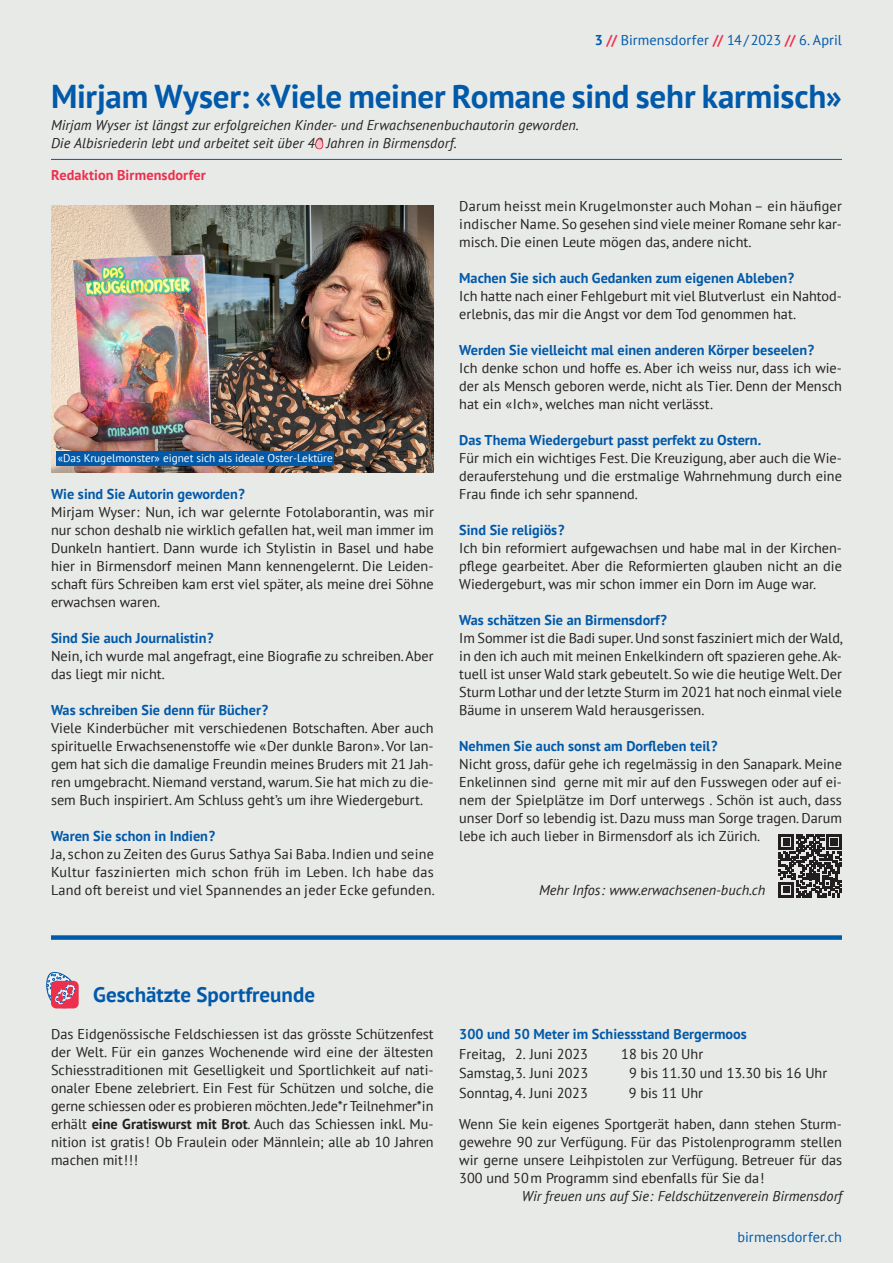
<style>
.page{position:relative;width:893px;height:1263px;background:#e8eae8}
.page>*{position:absolute;margin:0;border:0;box-sizing:border-box;transform-origin:0 0}
.t1{font:700 33px "PT Sans";letter-spacing:-.005em;color:#0159a9}
.t2{font:700 21px "PT Sans";color:#0159a9}
.t3{font:14.25px/18px "PT Sans";color:#231f20;text-align:justify}
.t4{font:700 14.25px "PT Sans";color:#0159a9}
.t5{font:italic 14.25px/18px "PT Sans";color:#231f20}
.t6{font:14.25px "PT Sans";letter-spacing:.005em;color:#0159a9}
.t7{font:700 14.25px "PT Sans";letter-spacing:.01em;color:#ee2f4c}
.t8{font:11.25px "PT Sans";color:#fff}
.s1{font-weight:700}
.s2{font-weight:700;color:#ee2f4c}
</style>
<div class="page">
<svg style="left:46px;top:971px;width:33px;height:38px"></svg>
<hr style="left:51px;top:159px;width:791px;height:1px;background:#0159a9">
<img style="left:51px;top:205px;width:383px;height:267px">
<div style="left:57px;top:451px;width:277px;height:15px;background:#0159a9"></div>
<div style="left:51px;top:935px;width:791px;height:5px;background:#0159a9"></div>
<svg style="left:315px;top:139px;width:8px;height:11px"></svg>
<svg style="left:779px;top:834px;width:62px;height:63px"></svg>
<p class="t6" style="left:595px;top:31px;width:249px"><span class="s1">3</span> <span class="s2">//</span> Birmensdorfer <span class="s2">//</span> 14/2023 <span class="s2">//</span> 6. April</p>
<h1 class="t1" style="left:51px;top:75px;width:792px">Mirjam Wyser: «Viele meiner Romane sind sehr karmisch»</h1>
<p class="t5" style="left:51px;top:116px;width:529px">Mirjam Wyser ist längst zur erfolgreichen Kinder- und Erwachsenenbuchautorin geworden.<br>Die Albisriederin lebt und arbeitet seit über 40 Jahren in Birmensdorf.</p>
<p class="t7" style="left:51px;top:166px;width:156px">Redaktion Birmensdorfer</p>
<p class="t8" style="left:58px;top:451px;width:276px">«Das Krugelmonster» eignet sich als ideale Oster-Lektü re</p>
<p class="t4" style="left:51px;top:485px;width:196px">Wie sind Sie Autorin geworden?</p>
<p class="t3" style="left:51px;top:503px;width:384px">Mirjam Wyser: Nun, ich war gelernte Fotolaborantin, was mir nur schon deshalb nie wirklich gefallen hat, weil man immer im Dunkeln hantiert. Dann wurde ich Stylistin in Basel und habe hier in Birmensdorf meinen Mann kennengelernt. Die Leiden&shy;schaft fürs Schreiben kam erst viel später, als meine drei Söhne erwachsen waren.</p>
<p class="t4" style="left:51px;top:629px;width:164px">Sind Sie auch Journalistin?</p>
<p class="t3" style="left:51px;top:647px;width:384px">Nein, ich wurde mal angefragt, eine Biografie zu schreiben. Aber das liegt mir nicht.</p>
<p class="t4" style="left:51px;top:701px;width:219px">Was schreiben Sie denn für Bücher?</p>
<p class="t3" style="left:51px;top:719px;width:384px">Viele Kinderbücher mit verschiedenen Botschaften. Aber auch spirituelle Erwachsenenstoffe wie «Der dunkle Baron». Vor lan&shy;gem hat sich die damalige Freundin meines Bruders mit 21 Jah&shy;ren umgebracht. Niemand verstand, warum. Sie hat mich zu die&shy;sem Buch inspiriert. Am Schluss geht’s um ihre Wiedergeburt.</p>
<p class="t4" style="left:51px;top:827px;width:166px">Waren Sie schon in Indien?</p>
<p class="t3" style="left:51px;top:845px;width:385px">Ja, schon zu Zeiten des Gurus Sathya Sai Baba. Indien und seine Kultur faszinierten mich schon früh im Leben. Ich habe das Land oft bereist und viel Spannendes an jeder Ecke gefunden.</p>
<p class="t3" style="left:459px;top:197px;width:384px">Darum heisst mein Krugelmonster auch Mohan – ein häufiger indischer Name. So gesehen sind viele meiner Romane sehr kar&shy;misch. Die einen Leute mögen das, andere nicht.</p>
<p class="t4" style="left:459px;top:269px;width:337px">Machen Sie sich auch Gedanken zum eigenen Ableben?</p>
<p class="t3" style="left:459px;top:287px;width:384px">Ich hatte nach einer Fehlgeburt mit viel Blutverlust ein Nahtod&shy;erlebnis, das mir die Angst vor dem Tod genommen hat.</p>
<p class="t4" style="left:459px;top:341px;width:357px">Werden Sie vielleicht mal einen anderen Körper beseelen?</p>
<p class="t3" style="left:459px;top:359px;width:384px">Ich denke schon und hoffe es. Aber ich weiss nur, dass ich wie&shy;der als Mensch geboren werde, nicht als Tier. Denn der Mensch hat ein «Ich», welches man nicht verlässt.</p>
<p class="t4" style="left:459px;top:431px;width:303px">Das Thema Wiedergeburt passt perfekt zu Ostern.</p>
<p class="t3" style="left:459px;top:449px;width:384px">Für mich ein wichtiges Fest. Die Kreuzigung, aber auch die Wie&shy;derauferstehung und die erstmalige Wahrnehmung durch eine Frau finde ich sehr spannend.</p>
<p class="t4" style="left:459px;top:521px;width:107px">Sind Sie religiös?</p>
<p class="t3" style="left:459px;top:539px;width:384px">Ich bin reformiert aufgewachsen und habe mal in der Kirchen&shy;pflege gearbeitet. Aber die Reformierten glauben nicht an die Wiedergeburt, was mir schon immer ein Dorn im Auge war.</p>
<p class="t4" style="left:459px;top:611px;width:209px">Was schätzen Sie an Birmensdorf?</p>
<p class="t3" style="left:459px;top:629px;width:385px">Im Sommer ist die Badi super. Und sonst fasziniert mich der Wald, in den ich auch mit meinen Enkelkindern oft spazieren gehe. Ak&shy;tuell ist unser Wald stark gebeutelt. So wie die heutige Welt. Der Sturm Lothar und der letzte Sturm im 2021 hat noch einmal viele Bäume in unserem Wald herausgerissen.</p>
<p class="t4" style="left:459px;top:737px;width:260px">Nehmen Sie auch sonst am Dorfleben teil?</p>
<p class="t3" style="left:459px;top:755px;width:384px">Nicht gross, dafür gehe ich regelmässig in den Sanapark. Meine Enkelinnen sind gerne mit mir auf den Fusswegen oder auf ei&shy;nem der Spielplätze im Dorf unterwegs . Schön ist auch, dass unser Dorf so lebendig ist. Dazu muss man Sorge tragen. Darum lebe ich auch lieber in Birmensdorf als ich Zürich.</p>
<p class="t5" style="left:539px;top:881px;width:228px">Mehr Infos: www.erwachsenen-buch.ch</p>
<h2 class="t2" style="left:93px;top:981px;width:223px">Geschätzte Sportfreunde</h2>
<p class="t3" style="left:51px;top:1025px;width:384px">Das Eidgenössische Feldschiessen ist das grösste Schützenfest der Welt. Für ein ganzes Wochenende wird eine der ältesten Schiesstraditionen mit Geselligkeit und Sportlichkeit auf nati&shy;onaler Ebene zelebriert. Ein Fest für Schützen und solche, die gerne schiessen oder es probieren möchten. Jede*r Teilnehmer*in erhält <span class="s1">eine Gratiswurst mit Brot</span>. Auch das Schiessen inkl. Mu&shy;nition ist gratis! Ob Fraulein oder Männlein; alle ab 10 Jahren machen mit!!!</p>
<p class="t4" style="left:459px;top:1025px;width:289px">300 und 50 Meter im Schiessstand Bergermoos</p>
<p class="t3" style="left:459px;top:1044px;width:130px">Freitag, 2. Juni 2023</p>
<p class="t3" style="left:621px;top:1044px;width:83px">18 bis 20 Uhr</p>
<p class="t3" style="left:459px;top:1064px;width:130px">Samstag,3. Juni 2023</p>
<p class="t3" style="left:629px;top:1064px;width:200px">9 bis 11.30 und 13.30 bis 16 Uhr</p>
<p class="t3" style="left:459px;top:1083px;width:130px">Sonntag, 4. Juni 2023</p>
<p class="t3" style="left:629px;top:1083px;width:76px">9 bis 11 Uhr</p>
<p class="t3" style="left:459px;top:1115px;width:384px">Wenn Sie kein eigenes Sportgerät haben, dann stehen Sturm&shy;gewehre 90 zur Verfügung. Für das Pistolenprogramm stellen wir gerne unsere Leihpistolen zur Verfügung. Betreuer für das 300 und 50m Programm sind ebenfalls für Sie da!</p>
<p class="t5" style="left:522px;top:1187px;width:322px">Wir freuen uns auf Sie: Feldschützenverein Birmensdorf</p>
<p class="t6" style="left:737px;top:1227px;width:106px">birmensdorfer.ch</p>
</div>
